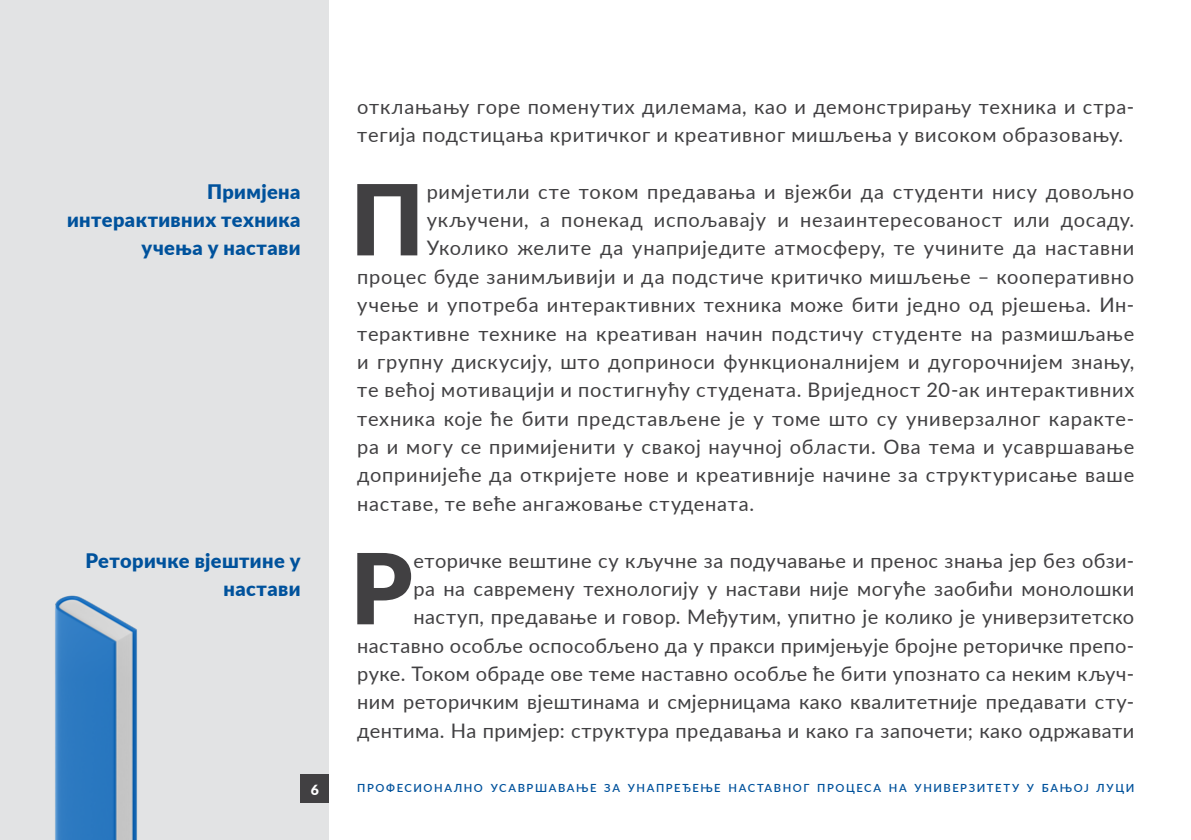
<style>
.page{position:relative;width:1191px;height:840px;background:#fff}
.page>*{position:absolute;margin:0;border:0;box-sizing:border-box;transform-origin:0 0}
.t1{font:900 97.8px "Lato";color:#414042}
.t2{font:20px/28.4px "Lato";letter-spacing:.035em;color:#414042}
.t3{font:900 20px/28.4px "Lato";letter-spacing:.02em;color:#00529c;text-align:right}
.t4{font:900 14px "Lato";color:#fff}
.t5{font:600 11.2px "Lato";letter-spacing:.14em;color:#00529c}
</style>
<div class="page">
<div style="left:0;top:0;width:329px;height:839px;background:#e2e3e4"></div>
<img style="left:55px;top:595px;width:82px;height:244px">
<div style="left:300px;top:774px;width:29px;height:28px;background:#414042"></div>
<p class="t3" style="left:67px;top:176px;width:235px">Примјена интерактивних техника учења у настави</p>
<p class="t3" style="left:85px;top:545px;width:217px">Реторичке вјештине у настави</p>
<p class="t2" style="left:357px;top:91px;width:778px">отклањању горе поменутих дилемама, као и демонстрирању техника и стра&shy;тегија подстицања критичког и креативног мишљења у високом образовању.</p>
<h1 class="t1" style="left:350px;top:146px;width:75px">П</h1>
<p class="t2" style="left:427px;top:176px;width:709px">римјетили сте током предавања и вјежби да студенти нису довољно</p>
<p class="t2" style="left:427px;top:204px;width:709px">укључени, а понекад испољавају и незаинтересованост или досаду.</p>
<p class="t2" style="left:427px;top:233px;width:709px">Уколико желите да унаприједите атмосферу, те учините да наставни</p>
<p class="t2" style="left:357px;top:261px;width:778px">процес буде занимљивији и да подстиче критичко мишљењe – кооперативно</p>
<p class="t2" style="left:357px;top:289px;width:778px">учење и употреба интерактивних техника може бити једно од рјешења. Ин-</p>
<p class="t2" style="left:357px;top:318px;width:778px">терактивне технике на креативан начин подстичу студенте на размишљање</p>
<p class="t2" style="left:357px;top:346px;width:778px">и групну дискусију, што доприноси функционалнијем и дугорочнијем знању,</p>
<p class="t2" style="left:357px;top:374px;width:778px">те већој мотивацији и постигнућу студената. Вриједност 20-ак интерактивних</p>
<p class="t2" style="left:357px;top:403px;width:778px">техника које ће бити представљене је у томе што су универзалног каракте-</p>
<p class="t2" style="left:357px;top:431px;width:778px">ра и могу се примијенити у свакој научној области. Ова тема и усавршавање</p>
<p class="t2" style="left:357px;top:460px;width:778px">допринијеће да откријете нове и креативније начине за структурисање ваше</p>
<p class="t2" style="left:357px;top:488px;width:398px">наставе, те веће ангажовање студената.</p>
<h1 class="t1" style="left:350px;top:514px;width:64px">Р</h1>
<p class="t2" style="left:357px;top:545px;width:778px;text-align:right">еторичке вештине су кључне за подучавање и пренос знања јер без обзи-<br>ра на савремену технологију у настави није могуће заобићи монолошки наступ, предавање и говор. Међутим, упитно је колико је универзитетско наставно особље оспособљено да у пракси примјењује бројне реторичке препо&shy;руке. Током обраде ове теме наставно особље ће бити упознато са неким кључ&shy;ним реторичким вјештинама и смјерницама како квалитетније предавати сту&shy;дентима. На примјер: структура предавања и како га започети; како одржавати</p>
<p class="t4" style="left:311px;top:778px;width:10px">6</p>
<p class="t5" style="left:357px;top:779px;width:778px">ПРОФЕСИОНАЛНО УСАВРШАВАЊЕ ЗА УНАПРЕЂЕЊЕ НАСТАВНОГ ПРОЦЕСА НА УНИВЕРЗИТЕТУ У БАЊОЈ ЛУЦИ</p>
</div>
